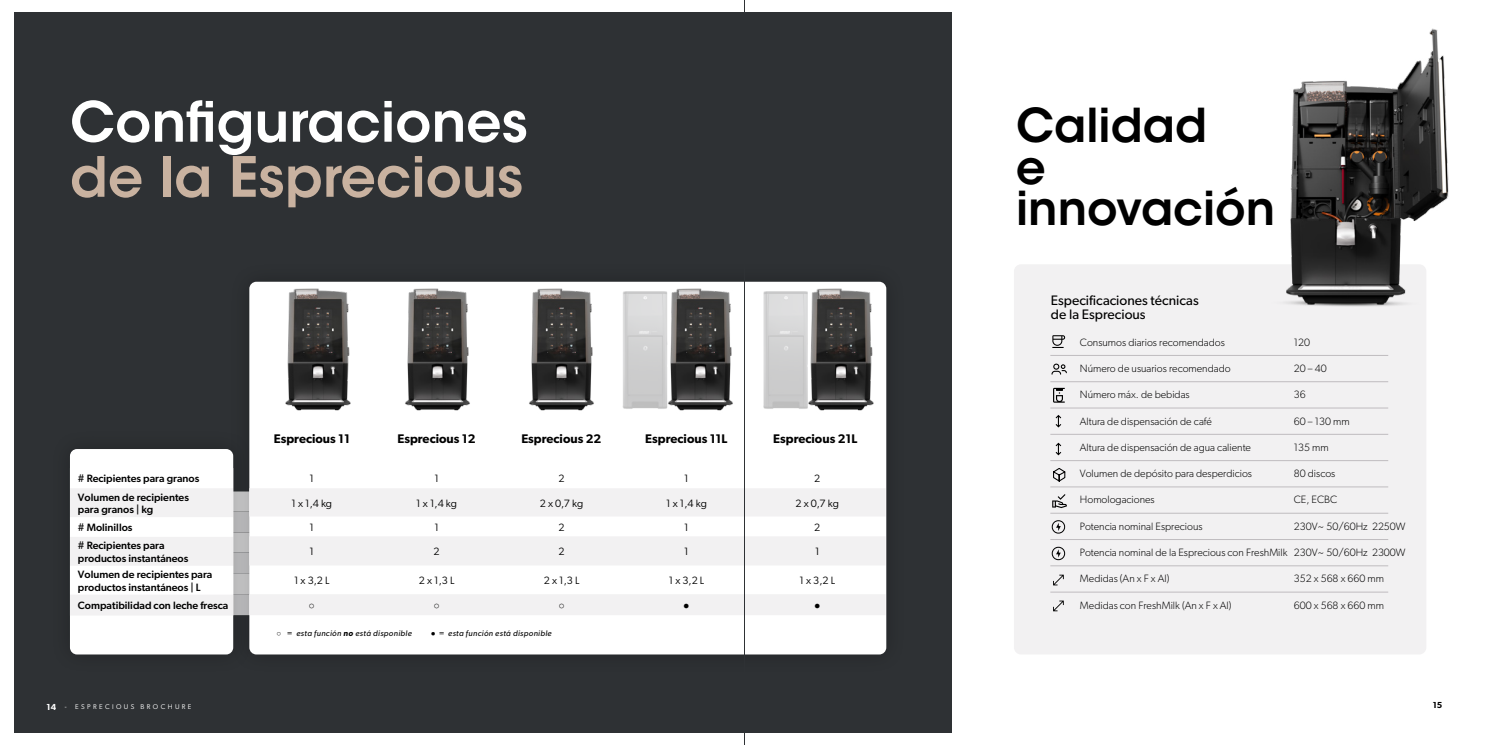
<style>
.page{position:relative;width:1489px;height:745px;background:#fff}
.page>*{position:absolute;margin:0;border:0;box-sizing:border-box;transform-origin:0 0}
.t1{font:600 55px "ITC Avant Garde Std";color:#fff}
.t2{font:600 55px "ITC Avant Garde Std";color:#c9b2a0}
.t3{font:600 46.38px/41.8px "ITC Avant Garde Std";color:#000}
.t4{font:13.75px/14px "Gibson";color:#000}
.t5{font:600 12.5px "Gibson";color:#000}
.t6{font:300 10.62px "Gibson";color:#000}
.t7{font:500 10.62px/17.9px "Gibson";color:#000}
.t8{font:10.62px "Gibson";color:#000}
.t9{font:10.62px "Arial";color:#000}
.t10{font:600 8.75px "Gibson";color:#000}
.t11{font:italic 8.12px "Gibson";letter-spacing:.04em;color:#000}
.t12{font:6.88px "Gibson";letter-spacing:.35em;color:#fff}
.s1{font-weight:600;font-size:8.75px}
.s2{font-family:"Arial"}
.s3{font-weight:600}
</style>
<div class="page">
<div style="left:14px;top:12px;width:937px;height:720px;background:#2e3134"></div>
<div style="left:70px;top:448px;width:163px;height:206px;background:#fff;border-radius:7px"></div>
<svg style="left:70px;top:488px;width:160px;height:127px"></svg>
<div style="left:230px;top:262px;width:676px;height:411px;background:#000;opacity:.25"></div>
<div style="left:249px;top:281px;width:637px;height:373px;background:#fff;border-radius:7px"></div>
<svg style="left:249px;top:488px;width:636px;height:126px;fill:#f2f1f2"></svg>
<div style="left:1013px;top:264px;width:413px;height:390px;background:#f2f1f2;border-radius:7px"></div>
<svg style="left:1051px;top:520px;width:14px;height:13px"></svg>
<svg style="left:1051px;top:546px;width:14px;height:14px"></svg>
<svg style="left:1053px;top:574px;width:10px;height:11px"></svg>
<svg style="left:1053px;top:600px;width:10px;height:11px"></svg>
<svg style="left:1055px;top:415px;width:6px;height:12px"></svg>
<svg style="left:1055px;top:442px;width:6px;height:13px"></svg>
<svg style="left:1052px;top:335px;width:13px;height:13px"></svg>
<img style="left:1286px;top:28px;width:163px;height:279px">
<hr style="left:1050px;top:355px;width:337px;height:1px;background:#bfbcbf">
<hr style="left:1050px;top:407px;width:337px;height:1px;background:#bfbcbf">
<hr style="left:1050px;top:460px;width:337px;height:1px;background:#bfbcbf">
<hr style="left:1050px;top:512px;width:337px;height:1px;background:#bfbcbf">
<hr style="left:1050px;top:565px;width:337px;height:1px;background:#bfbcbf">
<hr style="left:1050px;top:381px;width:337px;height:1px;background:#bfbcbf">
<hr style="left:1050px;top:434px;width:337px;height:1px;background:#bfbcbf">
<hr style="left:1050px;top:486px;width:337px;height:1px;background:#bfbcbf">
<hr style="left:1050px;top:539px;width:337px;height:1px;background:#bfbcbf">
<hr style="left:1050px;top:591px;width:337px;height:1px;background:#bfbcbf">
<svg style="left:1051px;top:363px;width:16px;height:12px"></svg>
<svg style="left:1053px;top:387px;width:11px;height:15px"></svg>
<svg style="left:1052px;top:494px;width:14px;height:13px"></svg>
<svg style="left:1053px;top:468px;width:13px;height:14px"></svg>
<img style="left:245px;top:262px;width:119px;height:176px">
<img style="left:364px;top:262px;width:124px;height:149px">
<img style="left:488px;top:262px;width:139px;height:149px">
<img style="left:627px;top:262px;width:140px;height:149px">
<img style="left:767px;top:262px;width:139px;height:176px">
<hr style="left:744px;top:0;width:1px;height:744px;background:#2e3134">
<h1 class="t1" style="left:70px;top:87px;width:459px">Configuraciones</h1>
<h1 class="t2" style="left:70px;top:142px;width:455px">de la Esprecious</h1>
<p class="t7" style="left:78px;top:469px;width:123px"># Recipientes para granos<br>Volumen de recipientes</p>
<p class="t7" style="left:78px;top:500px;width:88px">para granos | kg<br># Molinillos<br># Recipientes para</p>
<p class="t7" style="left:78px;top:549px;width:136px;line-height:16.1px">productos instantáneos<br>Volumen de recipientes para</p>
<p class="t7" style="left:78px;top:577px;width:152px;line-height:18.5px">productos instantáneos | L<br>Compatibilidad con leche fresca</p>
<p class="t12" style="left:47px;top:701px;width:146px"><span class="s1">14</span> - ESPRECIOUS BROCHURE</p>
<p class="t5" style="left:274px;top:430px;width:78px">Esprecious 11</p>
<p class="t5" style="left:397px;top:430px;width:80px">Esprecious 12</p>
<p class="t5" style="left:521px;top:430px;width:82px">Esprecious 22</p>
<p class="t5" style="left:645px;top:430px;width:84px">Esprecious 11L</p>
<p class="t5" style="left:773px;top:430px;width:86px">Esprecious 21L</p>
<p class="t8" style="left:309px;top:472px;width:6px">1</p>
<p class="t8" style="left:434px;top:472px;width:6px">1</p>
<p class="t8" style="left:558px;top:472px;width:8px">2</p>
<p class="t8" style="left:684px;top:472px;width:6px">1</p>
<p class="t8" style="left:814px;top:472px;width:8px">2</p>
<p class="t8" style="left:291px;top:496px;width:42px">1 x 1,4 kg</p>
<p class="t8" style="left:416px;top:496px;width:42px">1 x 1,4 kg</p>
<p class="t8" style="left:540px;top:496px;width:45px">2 x 0,7 kg</p>
<p class="t8" style="left:666px;top:496px;width:42px">1 x 1,4 kg</p>
<p class="t8" style="left:795px;top:496px;width:45px">2 x 0,7 kg</p>
<p class="t8" style="left:309px;top:520px;width:6px">1</p>
<p class="t8" style="left:434px;top:520px;width:6px">1</p>
<p class="t8" style="left:558px;top:520px;width:8px">2</p>
<p class="t8" style="left:684px;top:520px;width:6px">1</p>
<p class="t8" style="left:814px;top:520px;width:8px">2</p>
<p class="t8" style="left:309px;top:544px;width:6px">1</p>
<p class="t8" style="left:433px;top:544px;width:8px">2</p>
<p class="t8" style="left:558px;top:544px;width:8px">2</p>
<p class="t8" style="left:684px;top:544px;width:6px">1</p>
<p class="t8" style="left:815px;top:544px;width:6px">1</p>
<p class="t8" style="left:294px;top:573px;width:37px">1 x 3,2 L</p>
<p class="t8" style="left:419px;top:573px;width:37px">2 x 1,3 L</p>
<p class="t8" style="left:544px;top:573px;width:37px">2 x 1,3 L</p>
<p class="t8" style="left:668px;top:573px;width:37px">1 x 3,2 L</p>
<p class="t8" style="left:799px;top:573px;width:37px">1 x 3,2 L</p>
<p class="t9" style="left:308px;top:597px;width:8px">○</p>
<p class="t9" style="left:433px;top:597px;width:8px">○</p>
<p class="t9" style="left:558px;top:597px;width:8px">○</p>
<p class="t9" style="left:683px;top:597px;width:8px">●</p>
<p class="t9" style="left:814px;top:597px;width:8px">●</p>
<p class="t11" style="left:276px;top:627px;width:137px"><span class="s2">○</span> = esta función <span class="s3">no</span> está disponible</p>
<p class="t11" style="left:431px;top:627px;width:122px"><span class="s2">●</span> = esta función está disponible</p>
<h2 class="t3" style="left:1016px;top:104px;width:260px">Calidad<br>e innovación</h2>
<p class="t4" style="left:1050px;top:292px;width:149px">Especificaciones técnicas de la Esprecious</p>
<p class="t6" style="left:1079px;top:335px;width:146px">Consumos diarios recomendados</p>
<p class="t6" style="left:1293px;top:335px;width:18px">120</p>
<p class="t6" style="left:1079px;top:361px;width:152px">Número de usuarios recomendado</p>
<p class="t6" style="left:1293px;top:361px;width:34px">20 – 40</p>
<p class="t6" style="left:1079px;top:388px;width:111px">Número máx. de bebidas</p>
<p class="t6" style="left:1293px;top:388px;width:13px">36</p>
<p class="t6" style="left:1079px;top:414px;width:133px">Altura de dispensación de café</p>
<p class="t6" style="left:1293px;top:414px;width:57px">60 – 130 mm</p>
<p class="t6" style="left:1079px;top:440px;width:173px">Altura de dispensación de agua caliente</p>
<p class="t6" style="left:1293px;top:440px;width:36px">135 mm</p>
<p class="t6" style="left:1079px;top:466px;width:174px">Volumen de depósito para desperdicios</p>
<p class="t6" style="left:1293px;top:466px;width:43px">80 discos</p>
<p class="t6" style="left:1079px;top:493px;width:76px">Homologaciones</p>
<p class="t6" style="left:1293px;top:493px;width:45px">CE, ECBC</p>
<p class="t6" style="left:1079px;top:519px;width:124px">Potencia nominal Esprecious</p>
<p class="t6" style="left:1293px;top:519px;width:113px">230V~ 50/60Hz 2250W</p>
<p class="t6" style="left:1079px;top:545px;width:327px">Potencia nominal de la Esprecious con FreshMilk 230V~ 50/60Hz 2300W</p>
<p class="t6" style="left:1079px;top:571px;width:91px">Medidas (An x F x Al)</p>
<p class="t6" style="left:1293px;top:571px;width:92px">352 x 568 x 660 mm</p>
<p class="t6" style="left:1079px;top:598px;width:153px">Medidas con FreshMilk (An x F x Al)</p>
<p class="t6" style="left:1293px;top:598px;width:92px">600 x 568 x 660 mm</p>
<p class="t10" style="left:1432px;top:699px;width:11px">15</p>
</div>
